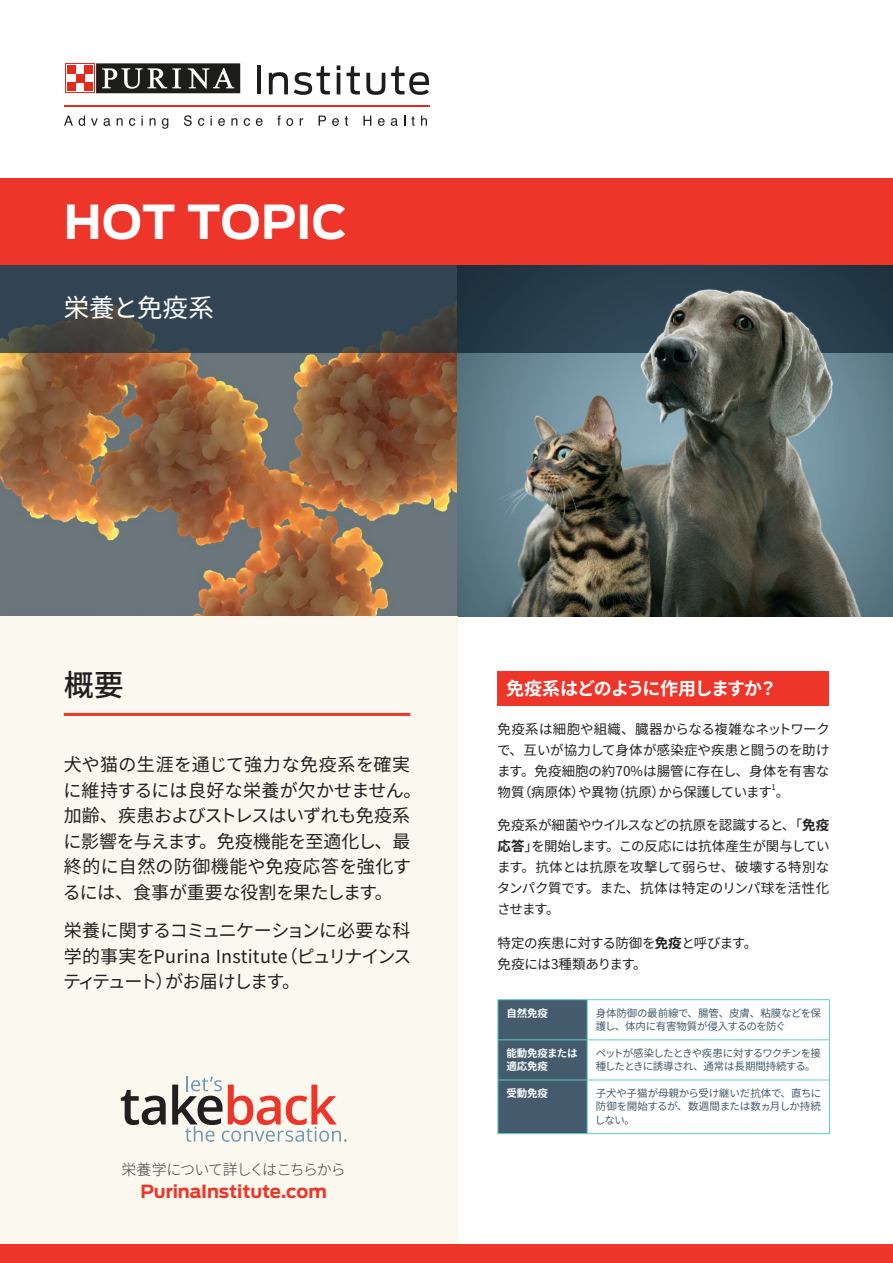
<style>
.page{position:relative;width:893px;height:1263px;background:#fff}
.page>*{position:absolute;margin:0;border:0;box-sizing:border-box;transform-origin:0 0}
.t1{font:700 46.5px "Antenna";letter-spacing:.01em;color:#fff}
.t2{font:500 30px "Noto Sans JP";color:#231f20}
.t3{font:25.5px "Noto Sans JP";letter-spacing:-.005em;color:#fff}
.t4{font:18px/25.5px "Noto Sans JP";color:#231f20}
.t5{font:700 18px "Antenna";letter-spacing:-.01em;color:#ee3529}
.t6{font:700 18px "Noto Sans JP";letter-spacing:-.05em;color:#fff}
.t7{font:300 15px "Noto Sans JP";letter-spacing:-.075em;color:#3e3e3f}
.t8{font:13.5px/21px "Noto Sans JP";letter-spacing:-.015em;color:#231f20;text-align:justify}
.t9{font:10.5px/13.5px "Noto Sans JP";letter-spacing:-.03em;color:#435b6d}
.t10{font:10.5px/13.5px "Noto Sans JP";letter-spacing:-.06em;color:#435b6d}
.t11{font:700 10.5px/13.5px "Noto Sans JP";letter-spacing:-.015em;color:#fff}
.t12{font:7.8px "Noto Sans JP";color:#231f20}
.s1{font-weight:700}
</style>
<div class="page">
<img style="left:0;top:353px;width:457px;height:264px">
<img style="left:457px;top:353px;width:436px;height:264px">
<div style="left:0;top:264px;width:893px;height:89px;background:#263c4a"></div>
<img style="left:641px;top:290px;width:186px;height:80px">
<div style="left:0;top:617px;width:457px;height:646px;background:#fbf9ef"></div>
<div style="left:0;top:1245px;width:893px;height:18px;background:#ee3529"></div>
<svg style="left:121px;top:1090px;width:45px;height:35px"></svg>
<svg style="left:172px;top:1076px;width:174px;height:66px"></svg>
<svg style="left:0;top:265px;width:457px;height:88px;fill:#324451"></svg>
<div style="left:0;top:179px;width:893px;height:86px;background:#ee3529"></div>
<hr style="left:64px;top:105px;width:365px;height:1px;background:#e52a1c">
<hr style="left:257px;top:65px;width:3px;height:29px;background:#1d1d1b">
<svg style="left:269px;top:72px;width:19px;height:22px"></svg>
<svg style="left:294px;top:66px;width:36px;height:29px"></svg>
<hr style="left:337px;top:73px;width:3px;height:21px;background:#1d1d1b">
<svg style="left:337px;top:65px;width:3px;height:5px"></svg>
<svg style="left:347px;top:66px;width:13px;height:28px"></svg>
<svg style="left:366px;top:73px;width:19px;height:22px"></svg>
<svg style="left:391px;top:66px;width:38px;height:29px"></svg>
<svg style="left:64px;top:116px;width:9px;height:10px"></svg>
<svg style="left:79px;top:116px;width:6px;height:10px"></svg>
<svg style="left:91px;top:118px;width:7px;height:8px"></svg>
<svg style="left:104px;top:118px;width:6px;height:8px"></svg>
<svg style="left:117px;top:118px;width:6px;height:8px"></svg>
<svg style="left:129px;top:118px;width:6px;height:8px"></svg>
<svg style="left:141px;top:116px;width:2px;height:10px"></svg>
<svg style="left:150px;top:118px;width:6px;height:8px"></svg>
<svg style="left:162px;top:118px;width:6px;height:11px"></svg>
<svg style="left:184px;top:115px;width:8px;height:11px"></svg>
<svg style="left:198px;top:118px;width:6px;height:8px"></svg>
<svg style="left:210px;top:116px;width:2px;height:10px"></svg>
<svg style="left:218px;top:118px;width:7px;height:8px"></svg>
<svg style="left:231px;top:118px;width:6px;height:8px"></svg>
<svg style="left:244px;top:118px;width:6px;height:8px"></svg>
<svg style="left:256px;top:118px;width:6px;height:8px"></svg>
<svg style="left:277px;top:115px;width:16px;height:11px"></svg>
<svg style="left:300px;top:118px;width:3px;height:8px"></svg>
<svg style="left:319px;top:116px;width:7px;height:10px"></svg>
<svg style="left:332px;top:118px;width:7px;height:8px"></svg>
<svg style="left:345px;top:116px;width:3px;height:10px"></svg>
<svg style="left:363px;top:116px;width:8px;height:10px"></svg>
<svg style="left:378px;top:118px;width:7px;height:8px"></svg>
<svg style="left:391px;top:118px;width:7px;height:8px"></svg>
<svg style="left:411px;top:116px;width:4px;height:10px"></svg>
<svg style="left:421px;top:116px;width:6px;height:10px"></svg>
<svg style="left:96px;top:63px;width:145px;height:31px"></svg>
<div style="left:65px;top:63px;width:30px;height:30px;background:#e52a1c"></div>
<div style="left:96px;top:63px;width:144px;height:30px;background:#1d1d1b"></div>
<svg style="left:102px;top:68px;width:79px;height:21px"></svg>
<svg style="left:188px;top:68px;width:46px;height:21px"></svg>
<div style="left:66px;top:64px;width:28px;height:28px;background:#fff"></div>
<div style="left:67px;top:83px;width:9px;height:8px;background:#e52a1c"></div>
<div style="left:84px;top:83px;width:9px;height:8px;background:#e52a1c"></div>
<div style="left:76px;top:74px;width:8px;height:9px;background:#e52a1c"></div>
<div style="left:67px;top:66px;width:9px;height:8px;background:#e52a1c"></div>
<div style="left:84px;top:66px;width:9px;height:8px;background:#e52a1c"></div>
<div style="left:498px;top:1000px;width:89px;height:133px;background:#435b6d"></div>
<hr style="left:497px;top:999px;width:90px;height:1px;background:#5ecbca">
<hr style="left:587px;top:999px;width:243px;height:1px;background:#5ecbca">
<hr style="left:829px;top:1000px;width:1px;height:39px;background:#5ecbca">
<hr style="left:829px;top:1040px;width:1px;height:39px;background:#5ecbca">
<hr style="left:829px;top:1080px;width:1px;height:53px;background:#5ecbca">
<hr style="left:497px;top:1000px;width:1px;height:39px;background:#5ecbca">
<hr style="left:587px;top:1000px;width:1px;height:39px;background:#5ecbca">
<hr style="left:497px;top:1039px;width:90px;height:1px;background:#5ecbca">
<hr style="left:497px;top:1040px;width:1px;height:39px;background:#5ecbca">
<hr style="left:587px;top:1039px;width:243px;height:1px;background:#5ecbca">
<hr style="left:587px;top:1040px;width:1px;height:39px;background:#5ecbca">
<hr style="left:497px;top:1079px;width:90px;height:1px;background:#5ecbca">
<hr style="left:497px;top:1080px;width:1px;height:53px;background:#5ecbca">
<hr style="left:587px;top:1079px;width:243px;height:1px;background:#5ecbca">
<hr style="left:587px;top:1080px;width:1px;height:53px;background:#5ecbca">
<hr style="left:497px;top:1133px;width:90px;height:1px;background:#5ecbca">
<hr style="left:587px;top:1133px;width:243px;height:1px;background:#5ecbca">
<hr style="left:64px;top:713px;width:346px;height:3px;background:#ee3529">
<div style="left:497px;top:672px;width:332px;height:34px;background:#ee3529"></div>
<h1 class="t1" style="left:64px;top:195px;width:285px">HOT TOPIC</h1>
<h3 class="t3" style="left:64px;top:293px;width:152px">栄養と免疫系</h3>
<h2 class="t2" style="left:64px;top:668px;width:61px">概要</h2>
<h3 class="t6" style="left:506px;top:678px;width:273px">免疫系はどのように作用しますか？</h3>
<p class="t8" style="left:497px;top:718px;width:335px">免疫系は細胞や組織、臓器からなる複雑なネットワークで、互いが協力して身体が感染症や疾患と闘うのを助けます。免疫細胞の約70%は腸管に存在し、身体を有害な物質（病原体）や異物（抗原）から保護しています。</p>
<h3 class="t4" style="left:63px;top:752px;width:360px">犬や猫の生涯を通じて強力な免疫系を確実に維持するには良好な栄養が欠かせません。加齢、疾患およびストレスはいずれも免疫系に影響を与えます。免疫機能を至適化し、最終的に自然の防御機能や免疫応答を強化するには、食事が重要な役割を果たします。</h3>
<h3 class="t4" style="left:63px;top:918px;width:350px;text-align:justify">栄養に関するコミュニケーションに必要な科学的事実をPurina Institute（ピュリナインスティテュート）がお届けします。</h3>
<p class="t12" style="left:771px;top:783px;width:6px">1</p>
<p class="t8" style="left:497px;top:815px;width:334px">免疫系が細菌やウイルスなどの抗原を認識すると、「<span class="s1">免疫応答</span>」を開始します。この反応には抗体産生が関与しています。抗体とは抗原を攻撃して弱らせ、破壊する特別なタンパク質です。また、抗体は特定のリンパ球を活性化させます。</p>
<p class="t8" style="left:497px;top:933px;width:261px">特定の疾患に対する防御を<span class="s1">免疫</span>と呼びます。免疫には3種類あります。</p>
<p class="t7" style="left:121px;top:1161px;width:226px">栄養学について詳しくはこちらから</p>
<h3 class="t5" style="left:140px;top:1181px;width:188px">PurinaInstitute.com</h3>
<p class="t11" style="left:506px;top:1006px;width:43px">自然免疫</p>
<p class="t9" style="left:596px;top:1006px;width:227px">身体防御の最前線で、腸管、皮膚、粘膜などを保護し、体内に有害物質が侵入するのを防ぐ</p>
<p class="t11" style="left:506px;top:1046px;width:73px">能動免疫または適応免疫</p>
<p class="t10" style="left:596px;top:1046px;width:227px">ペットが感染したときや疾患に対するワクチンを接種したときに誘導され、通常は長期間持続する。</p>
<p class="t11" style="left:506px;top:1086px;width:43px">受動免疫</p>
<p class="t9" style="left:595px;top:1086px;width:228px;text-align:justify">子犬や子猫が母親から受け継いだ抗体で、直ちに防御を開始するが、数週間または数ヵ月しか持続しない。</p>
</div>
